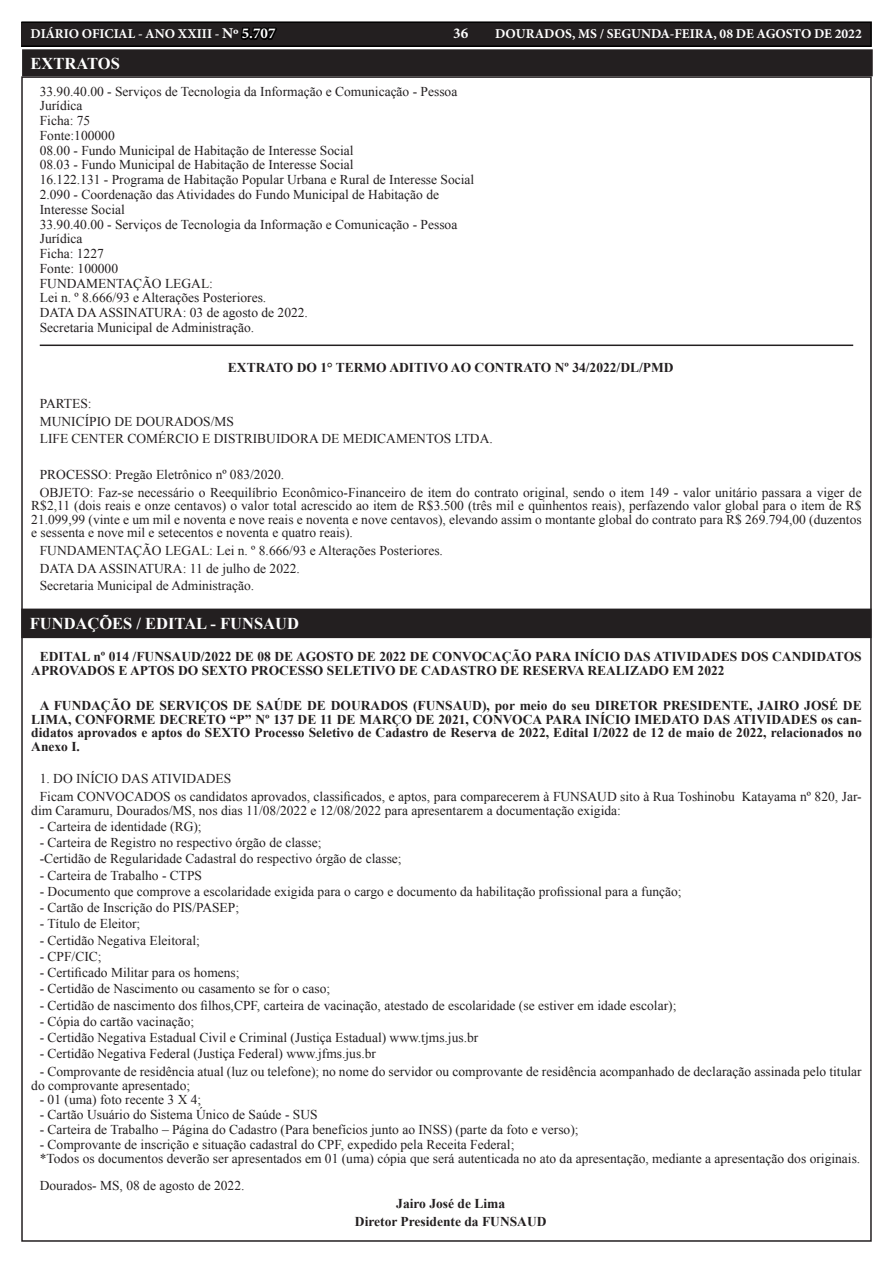
<style>
.page{position:relative;width:893px;height:1263px;background:#fff}
.page>*{position:absolute;margin:0;border:0;box-sizing:border-box;transform-origin:0 0}
.TEXTO{font:700 16.5px "Times New Roman";color:#fff}
.t1{font:700 15px "Minion Pro";color:#fff}
.TEXTO-2{font:13.5px/13.5px "Times New Roman";color:#231f20}
.TEXTO-3{font:700 13.5px/13.5px "Times New Roman";color:#231f20}
.t2{font:700 13.5px "Minion Pro";color:#fff}
.s1{font-size:15px}
.s2{font-size:15px;color:#000}
</style>
<div class="page">
<div style="left:21px;top:22px;width:850px;height:24px;background:#231f20"></div>
<div style="left:21px;top:21px;width:851px;height:26px;border:2px solid #000"></div>
<hr style="left:40px;top:344px;width:813px;height:2px;background:#231f20">
<div style="left:23px;top:611px;width:846px;height:25px;background:#231f20"></div>
<div style="left:21px;top:609px;width:850px;height:29px;border:4px solid #231f20"></div>
<div style="left:24px;top:51px;width:847px;height:23px;background:#231f20"></div>
<div style="left:22px;top:49px;width:851px;height:27px;border:4px solid #231f20"></div>
<p class="t2" style="left:31px;top:25px;width:247px">DIÁRIO OFICIAL - ANO XXIII - <span class="s1">Nº</span> <span class="s2">5.707</span></p>
<p class="t1" style="left:453px;top:23px;width:17px">36</p>
<p class="t2" style="left:495px;top:25px;width:368px">DOURADOS, MS / SEGUNDA-FEIRA, 08 DE AGOSTO DE 2022</p>
<p class="TEXTO" style="left:31px;top:52px;width:91px">EXTRATOS</p>
<p class="TEXTO-2" style="left:40px;top:84px;width:419px">33.90.40.00 - Serviços de Tecnologia da Informação e Comunicação - Pessoa</p>
<p class="TEXTO-2" style="left:40px;top:99px;width:44px">Jurídica</p>
<p class="TEXTO-2" style="left:40px;top:114px;width:52px">Ficha: 75</p>
<p class="TEXTO-2" style="left:40px;top:128px;width:77px">Fonte:100000</p>
<p class="TEXTO-2" style="left:40px;top:143px;width:315px">08.00 - Fundo Municipal de Habitação de Interesse Social</p>
<p class="TEXTO-2" style="left:40px;top:158px;width:315px">08.03 - Fundo Municipal de Habitação de Interesse Social</p>
<p class="TEXTO-2" style="left:40px;top:173px;width:436px">16.122.131 - Programa de Habitação Popular Urbana e Rural de Interesse Social</p>
<p class="TEXTO-2" style="left:40px;top:188px;width:401px">2.090 - Coordenação das Atividades do Fundo Municipal de Habitação de</p>
<p class="TEXTO-2" style="left:40px;top:202px;width:87px">Interesse Social</p>
<p class="TEXTO-2" style="left:40px;top:217px;width:419px">33.90.40.00 - Serviços de Tecnologia da Informação e Comunicação - Pessoa</p>
<p class="TEXTO-2" style="left:40px;top:232px;width:44px">Jurídica</p>
<p class="TEXTO-2" style="left:40px;top:247px;width:66px">Ficha: 1227</p>
<p class="TEXTO-2" style="left:40px;top:261px;width:80px">Fonte: 100000</p>
<p class="TEXTO-2" style="left:40px;top:276px;width:175px">FUNDAMENTAÇÃO LEGAL:</p>
<p class="TEXTO-2" style="left:40px;top:291px;width:228px">Lei n. º 8.666/93 e Alterações Posteriores.</p>
<p class="TEXTO-2" style="left:40px;top:306px;width:270px">DATA DA ASSINATURA: 03 de agosto de 2022.</p>
<p class="TEXTO-2" style="left:40px;top:320px;width:216px">Secretaria Municipal de Administração.</p>
<p class="TEXTO-3" style="left:228px;top:361px;width:447px">EXTRATO DO 1° TERMO ADITIVO AO CONTRATO Nº 34/2022/DL/PMD</p>
<p class="TEXTO-2" style="left:40px;top:396px;width:53px">PARTES:</p>
<p class="TEXTO-2" style="left:40px;top:414px;width:196px">MUNICÍPIO DE DOURADOS/MS</p>
<p class="TEXTO-2" style="left:40px;top:432px;width:455px">LIFE CENTER COMÉRCIO E DISTRIBUIDORA DE MEDICAMENTOS LTDA.</p>
<p class="TEXTO-2" style="left:40px;top:467px;width:246px">PROCESSO: Pregão Eletrônico nº 083/2020.</p>
<p class="TEXTO-2" style="left:31px;top:485px;width:832px;text-align:justify;text-indent:9px">OBJETO: Faz-se necessário o Reequilíbrio Econômico-Financeiro de item do contrato original, sendo o item 149 - valor unitário passara a viger de R$2,11 (dois reais e onze centavos) o valor total acrescido ao item de R$3.500 (três mil e quinhentos reais), perfazendo valor global para o item de R$ 21.099,99 (vinte e um mil e noventa e nove reais e noventa e nove centavos), elevando assim o montante global do contrato para R$ 269.794,00 (duzentos e sessenta e nove mil e setecentos e noventa e quatro reais).</p>
<p class="TEXTO-2" style="left:40px;top:543px;width:405px">FUNDAMENTAÇÃO LEGAL: Lei n. º 8.666/93 e Alterações Posteriores.</p>
<p class="TEXTO-2" style="left:40px;top:561px;width:262px">DATA DA ASSINATURA: 11 de julho de 2022.</p>
<p class="TEXTO-2" style="left:40px;top:579px;width:216px">Secretaria Municipal de Administração.</p>
<p class="TEXTO" style="left:30px;top:612px;width:271px">FUNDAÇÕES / EDITAL - FUNSAUD</p>
<p class="TEXTO-3" style="left:31px;top:650px;width:832px;text-indent:9px">EDITAL nº 014 /FUNSAUD/2022 DE 08 DE AGOSTO DE 2022 DE CONVOCAÇÃO PARA INÍCIO DAS ATIVIDADES DOS CANDIDATOS<br>APROVADOS E APTOS DO SEXTO PROCESSO SELETIVO DE CADASTRO DE RESERVA REALIZADO EM 2022</p>
<p class="TEXTO-3" style="left:31px;top:699px;width:832px;text-align:justify;text-indent:9px">A FUNDAÇÃO DE SERVIÇOS DE SAÚDE DE DOURADOS (FUNSAUD), por meio do seu DIRETOR PRESIDENTE, JAIRO JOSÉ DE LIMA, CONFORME DECRETO “P” Nº 137 DE 11 DE MARÇO DE 2021, CONVOCA PARA INÍCIO IMEDATO DAS ATIVIDADES os can&shy;didatos aprovados e aptos do SEXTO Processo Seletivo de Cadastro de Reserva de 2022, Edital I/2022 de 12 de maio de 2022, relacionados no Anexo I.</p>
<p class="TEXTO-2" style="left:40px;top:772px;width:193px">1. DO INÍCIO DAS ATIVIDADES</p>
<p class="TEXTO-2" style="left:31px;top:790px;width:832px;text-indent:9px">Ficam CONVOCADOS os candidatos aprovados, classificados, e aptos, para comparecerem à FUNSAUD sito à Rua Toshinobu Katayama nº 820, Jar&shy;dim Caramuru, Dourados/MS, nos dias 11/08/2022 e 12/08/2022 para apresentarem a documentação exigida:</p>
<p class="TEXTO-2" style="left:40px;top:819px;width:163px">- Carteira de identidade (RG);</p>
<p class="TEXTO-2" style="left:40px;top:836px;width:283px">- Carteira de Registro no respectivo órgão de classe;</p>
<p class="TEXTO-2" style="left:40px;top:852px;width:363px">-Certidão de Regularidade Cadastral do respectivo órgão de classe;</p>
<p class="TEXTO-2" style="left:40px;top:868px;width:164px">- Carteira de Trabalho - CTPS</p>
<p class="TEXTO-2" style="left:40px;top:884px;width:643px">- Documento que comprove a escolaridade exigida para o cargo e documento da habilitação profissional para a função;</p>
<p class="TEXTO-2" style="left:40px;top:901px;width:201px">- Cartão de Inscrição do PIS/PASEP;</p>
<p class="TEXTO-2" style="left:40px;top:917px;width:102px">- Título de Eleitor;</p>
<p class="TEXTO-2" style="left:40px;top:933px;width:162px">- Certidão Negativa Eleitoral;</p>
<p class="TEXTO-2" style="left:40px;top:949px;width:63px">- CPF/CIC;</p>
<p class="TEXTO-2" style="left:40px;top:966px;width:201px">- Certificado Militar para os homens;</p>
<p class="TEXTO-2" style="left:40px;top:982px;width:292px">- Certidão de Nascimento ou casamento se for o caso;</p>
<p class="TEXTO-2" style="left:40px;top:998px;width:638px">- Certidão de nascimento dos filhos,CPF, carteira de vacinação, atestado de escolaridade (se estiver em idade escolar);</p>
<p class="TEXTO-2" style="left:40px;top:1014px;width:156px">- Cópia do cartão vacinação;</p>
<p class="TEXTO-2" style="left:40px;top:1031px;width:440px">- Certidão Negativa Estadual Civil e Criminal (Justiça Estadual) www.tjms.jus.br</p>
<p class="TEXTO-2" style="left:40px;top:1047px;width:338px">- Certidão Negativa Federal (Justiça Federal) www.jfms.jus.br</p>
<p class="TEXTO-2" style="left:31px;top:1065px;width:832px;text-indent:9px">- Comprovante de residência atual (luz ou telefone); no nome do servidor ou comprovante de residência acompanhado de declaração assinada pelo titular do comprovante apresentado;</p>
<p class="TEXTO-2" style="left:40px;top:1093px;width:163px">- 01 (uma) foto recente 3 X 4;</p>
<p class="TEXTO-2" style="left:40px;top:1108px;width:279px">- Cartão Usuário do Sistema Único de Saúde - SUS</p>
<p class="TEXTO-2" style="left:40px;top:1122px;width:540px">- Carteira de Trabalho – Página do Cadastro (Para benefícios junto ao INSS) (parte da foto e verso);</p>
<p class="TEXTO-2" style="left:40px;top:1137px;width:476px">- Comprovante de inscrição e situação cadastral do CPF, expedido pela Receita Federal;</p>
<p class="TEXTO-2" style="left:40px;top:1152px;width:822px">*Todos os documentos deverão ser apresentados em 01 (uma) cópia que será autenticada no ato da apresentação, mediante a apresentação dos originais.</p>
<p class="TEXTO-2" style="left:40px;top:1178px;width:206px">Dourados- MS, 08 de agosto de 2022.</p>
<p class="TEXTO-3" style="left:396px;top:1196px;width:110px">Jairo José de Lima</p>
<p class="TEXTO-3" style="left:355px;top:1214px;width:193px">Diretor Presidente da FUNSAUD</p>
</div>
